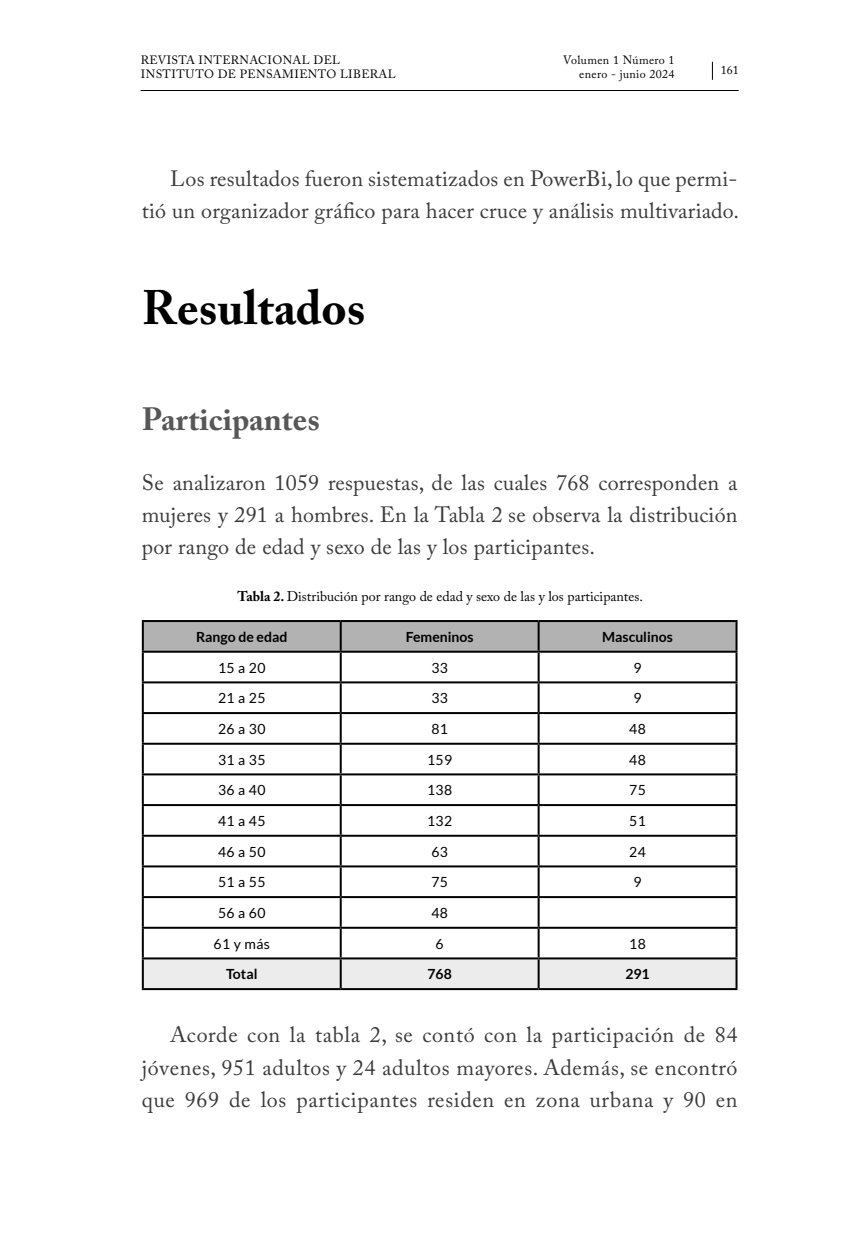
<style>
.page{position:relative;width:851px;height:1248px;background:#fff}
.page>*{position:absolute;margin:0;border:0;box-sizing:border-box;transform-origin:0 0}
.Titulo_2{font:700 48px "Adobe Caslon Pro";color:#000}
.titulo_3{font:700 32px "Adobe Caslon Pro";color:#575757}
._1er_parrafo{font:22px/32px "Adobe Caslon Pro";letter-spacing:.01em;color:#3b3b3b;text-align:justify}
.texto_en_tablas{font:14px "Lato";letter-spacing:.03em;color:#000}
.caption_tabla_fig{font:14px "Adobe Caslon Pro";color:#000}
.titulo_en_tabla{font:700 14px "Lato";color:#000}
.t1{font:12px/14px "Adobe Caslon Pro";letter-spacing:.03em;color:#000}
.s1{font-weight:700}
</style>
<div class="page">
<hr style="left:141px;top:90px;width:597px;height:1px;background:#000">
<svg style="left:712px;top:62px;width:1px;height:18px"></svg>
<div style="left:144px;top:622px;width:591px;height:28px;background:#b2b2b2"></div>
<div style="left:144px;top:959px;width:591px;height:29px;background:#ececec"></div>
<hr style="left:142px;top:620px;width:198px;height:2px;background:#000">
<hr style="left:142px;top:622px;width:2px;height:28px;background:#000">
<hr style="left:340px;top:620px;width:198px;height:2px;background:#000">
<hr style="left:339px;top:622px;width:2px;height:28px;background:#000">
<hr style="left:538px;top:620px;width:199px;height:2px;background:#000">
<hr style="left:537px;top:622px;width:2px;height:28px;background:#000">
<hr style="left:735px;top:622px;width:2px;height:28px;background:#000">
<hr style="left:142px;top:650px;width:198px;height:2px;background:#000">
<hr style="left:142px;top:652px;width:2px;height:29px;background:#000">
<hr style="left:340px;top:650px;width:198px;height:2px;background:#000">
<hr style="left:339px;top:652px;width:2px;height:29px;background:#000">
<hr style="left:538px;top:650px;width:199px;height:2px;background:#000">
<hr style="left:537px;top:652px;width:2px;height:29px;background:#000">
<hr style="left:735px;top:652px;width:2px;height:29px;background:#000">
<hr style="left:142px;top:681px;width:198px;height:2px;background:#000">
<hr style="left:142px;top:683px;width:2px;height:29px;background:#000">
<hr style="left:340px;top:681px;width:198px;height:2px;background:#000">
<hr style="left:339px;top:683px;width:2px;height:29px;background:#000">
<hr style="left:538px;top:681px;width:199px;height:2px;background:#000">
<hr style="left:537px;top:683px;width:2px;height:29px;background:#000">
<hr style="left:735px;top:683px;width:2px;height:29px;background:#000">
<hr style="left:142px;top:712px;width:198px;height:2px;background:#000">
<hr style="left:142px;top:714px;width:2px;height:28px;background:#000">
<hr style="left:340px;top:712px;width:198px;height:2px;background:#000">
<hr style="left:339px;top:714px;width:2px;height:28px;background:#000">
<hr style="left:538px;top:712px;width:199px;height:2px;background:#000">
<hr style="left:537px;top:714px;width:2px;height:28px;background:#000">
<hr style="left:735px;top:714px;width:2px;height:28px;background:#000">
<hr style="left:142px;top:742px;width:198px;height:2px;background:#000">
<hr style="left:142px;top:744px;width:2px;height:29px;background:#000">
<hr style="left:340px;top:742px;width:198px;height:2px;background:#000">
<hr style="left:339px;top:744px;width:2px;height:29px;background:#000">
<hr style="left:538px;top:742px;width:199px;height:2px;background:#000">
<hr style="left:537px;top:744px;width:2px;height:29px;background:#000">
<hr style="left:735px;top:744px;width:2px;height:29px;background:#000">
<hr style="left:142px;top:773px;width:198px;height:2px;background:#000">
<hr style="left:142px;top:775px;width:2px;height:29px;background:#000">
<hr style="left:340px;top:773px;width:198px;height:2px;background:#000">
<hr style="left:339px;top:775px;width:2px;height:29px;background:#000">
<hr style="left:538px;top:773px;width:199px;height:2px;background:#000">
<hr style="left:537px;top:775px;width:2px;height:29px;background:#000">
<hr style="left:735px;top:775px;width:2px;height:29px;background:#000">
<hr style="left:142px;top:804px;width:198px;height:2px;background:#000">
<hr style="left:142px;top:806px;width:2px;height:28px;background:#000">
<hr style="left:340px;top:804px;width:198px;height:2px;background:#000">
<hr style="left:339px;top:806px;width:2px;height:28px;background:#000">
<hr style="left:538px;top:804px;width:199px;height:2px;background:#000">
<hr style="left:537px;top:806px;width:2px;height:28px;background:#000">
<hr style="left:735px;top:806px;width:2px;height:28px;background:#000">
<hr style="left:142px;top:834px;width:198px;height:2px;background:#000">
<hr style="left:142px;top:836px;width:2px;height:29px;background:#000">
<hr style="left:340px;top:834px;width:198px;height:2px;background:#000">
<hr style="left:339px;top:836px;width:2px;height:29px;background:#000">
<hr style="left:538px;top:834px;width:199px;height:2px;background:#000">
<hr style="left:537px;top:836px;width:2px;height:29px;background:#000">
<hr style="left:735px;top:836px;width:2px;height:29px;background:#000">
<hr style="left:142px;top:865px;width:198px;height:2px;background:#000">
<hr style="left:142px;top:867px;width:2px;height:29px;background:#000">
<hr style="left:340px;top:865px;width:198px;height:2px;background:#000">
<hr style="left:339px;top:867px;width:2px;height:29px;background:#000">
<hr style="left:538px;top:865px;width:199px;height:2px;background:#000">
<hr style="left:537px;top:867px;width:2px;height:29px;background:#000">
<hr style="left:735px;top:867px;width:2px;height:29px;background:#000">
<hr style="left:142px;top:896px;width:198px;height:2px;background:#000">
<hr style="left:142px;top:898px;width:2px;height:28px;background:#000">
<hr style="left:340px;top:896px;width:198px;height:2px;background:#000">
<hr style="left:339px;top:898px;width:2px;height:28px;background:#000">
<hr style="left:538px;top:896px;width:199px;height:2px;background:#000">
<hr style="left:537px;top:898px;width:2px;height:28px;background:#000">
<hr style="left:735px;top:898px;width:2px;height:28px;background:#000">
<hr style="left:142px;top:926px;width:198px;height:2px;background:#000">
<hr style="left:142px;top:928px;width:2px;height:29px;background:#000">
<hr style="left:340px;top:926px;width:198px;height:2px;background:#000">
<hr style="left:339px;top:928px;width:2px;height:29px;background:#000">
<hr style="left:538px;top:926px;width:199px;height:2px;background:#000">
<hr style="left:537px;top:928px;width:2px;height:29px;background:#000">
<hr style="left:735px;top:928px;width:2px;height:29px;background:#000">
<hr style="left:142px;top:957px;width:198px;height:2px;background:#000">
<hr style="left:142px;top:959px;width:2px;height:29px;background:#000">
<hr style="left:340px;top:957px;width:198px;height:2px;background:#000">
<hr style="left:339px;top:959px;width:2px;height:29px;background:#000">
<hr style="left:538px;top:957px;width:199px;height:2px;background:#000">
<hr style="left:537px;top:959px;width:2px;height:29px;background:#000">
<hr style="left:735px;top:959px;width:2px;height:29px;background:#000">
<hr style="left:142px;top:988px;width:198px;height:2px;background:#000">
<hr style="left:340px;top:988px;width:198px;height:2px;background:#000">
<hr style="left:538px;top:988px;width:199px;height:2px;background:#000">
<p class="t1" style="left:141px;top:53px;width:256px">REVISTA INTERNACIONAL DEL<br>INSTITUTO DE PENSAMIENTO LIBERAL</p>
<p class="t1" style="left:720px;top:62px;width:19px">161</p>
<p class="t1" style="left:563px;top:52px;width:113px;text-align:right">Volumen 1 Número 1 enero - junio 2024</p>
<p class="_1er_parrafo" style="left:142px;top:163px;width:598px;text-align:right">Los resultados fueron sistematizados en PowerBi, lo que permi-<br>tió un organizador gráfico para hacer cruce y análisis multivariado.</p>
<p class="Titulo_2" style="left:142px;top:279px;width:225px">Resultados</p>
<p class="titulo_3" style="left:142px;top:400px;width:179px">Participantes</p>
<p class="_1er_parrafo" style="left:142px;top:466px;width:597px">Se analizaron 1059 respuestas, de las cuales 768 corresponden a mujeres y 291 a hombres. En la Tabla 2 se observa la distribución por rango de edad y sexo de las y los participantes.</p>
<p class="caption_tabla_fig" style="left:237px;top:587px;width:407px"><span class="s1">Tabla 2.</span> Distribución por rango de edad y sexo de las y los participantes.</p>
<p class="titulo_en_tabla" style="left:196px;top:629px;width:93px">Rango de edad</p>
<p class="titulo_en_tabla" style="left:405px;top:629px;width:69px">Femeninos</p>
<p class="titulo_en_tabla" style="left:602px;top:629px;width:72px">Masculinos</p>
<p class="texto_en_tablas" style="left:218px;top:659px;width:49px">15 a 20</p>
<p class="texto_en_tablas" style="left:431px;top:659px;width:18px">33</p>
<p class="texto_en_tablas" style="left:633px;top:659px;width:10px">9</p>
<p class="texto_en_tablas" style="left:218px;top:690px;width:49px">21 a 25</p>
<p class="texto_en_tablas" style="left:431px;top:690px;width:18px">33</p>
<p class="texto_en_tablas" style="left:633px;top:690px;width:10px">9</p>
<p class="texto_en_tablas" style="left:218px;top:721px;width:49px">26 a 30</p>
<p class="texto_en_tablas" style="left:431px;top:721px;width:18px">81</p>
<p class="texto_en_tablas" style="left:629px;top:721px;width:18px">48</p>
<p class="texto_en_tablas" style="left:218px;top:751px;width:49px">31 a 35</p>
<p class="texto_en_tablas" style="left:427px;top:751px;width:27px">159</p>
<p class="texto_en_tablas" style="left:629px;top:751px;width:18px">48</p>
<p class="texto_en_tablas" style="left:218px;top:782px;width:49px">36 a 40</p>
<p class="texto_en_tablas" style="left:427px;top:782px;width:27px">138</p>
<p class="texto_en_tablas" style="left:629px;top:782px;width:18px">75</p>
<p class="texto_en_tablas" style="left:218px;top:813px;width:49px">41 a 45</p>
<p class="texto_en_tablas" style="left:427px;top:813px;width:27px">132</p>
<p class="texto_en_tablas" style="left:629px;top:813px;width:18px">51</p>
<p class="texto_en_tablas" style="left:218px;top:843px;width:49px">46 a 50</p>
<p class="texto_en_tablas" style="left:431px;top:843px;width:18px">63</p>
<p class="texto_en_tablas" style="left:629px;top:843px;width:18px">24</p>
<p class="texto_en_tablas" style="left:218px;top:874px;width:49px">51 a 55</p>
<p class="texto_en_tablas" style="left:431px;top:874px;width:18px">75</p>
<p class="texto_en_tablas" style="left:633px;top:874px;width:10px">9</p>
<p class="texto_en_tablas" style="left:218px;top:905px;width:49px">56 a 60</p>
<p class="texto_en_tablas" style="left:431px;top:905px;width:18px">48</p>
<p class="texto_en_tablas" style="left:213px;top:935px;width:58px">61 y más</p>
<p class="texto_en_tablas" style="left:435px;top:935px;width:10px">6</p>
<p class="texto_en_tablas" style="left:629px;top:935px;width:18px">18</p>
<p class="titulo_en_tabla" style="left:226px;top:966px;width:33px">Total</p>
<p class="titulo_en_tabla" style="left:427px;top:966px;width:26px">768</p>
<p class="titulo_en_tabla" style="left:625px;top:966px;width:26px">291</p>
<p class="_1er_parrafo" style="left:142px;top:1018px;width:597px;text-indent:28px">Acorde con la tabla 2, se contó con la participación de 84 jóvenes, 951 adultos y 24 adultos mayores. Además, se encontró que 969 de los participantes residen en zona urbana y 90 en</p>
</div>
